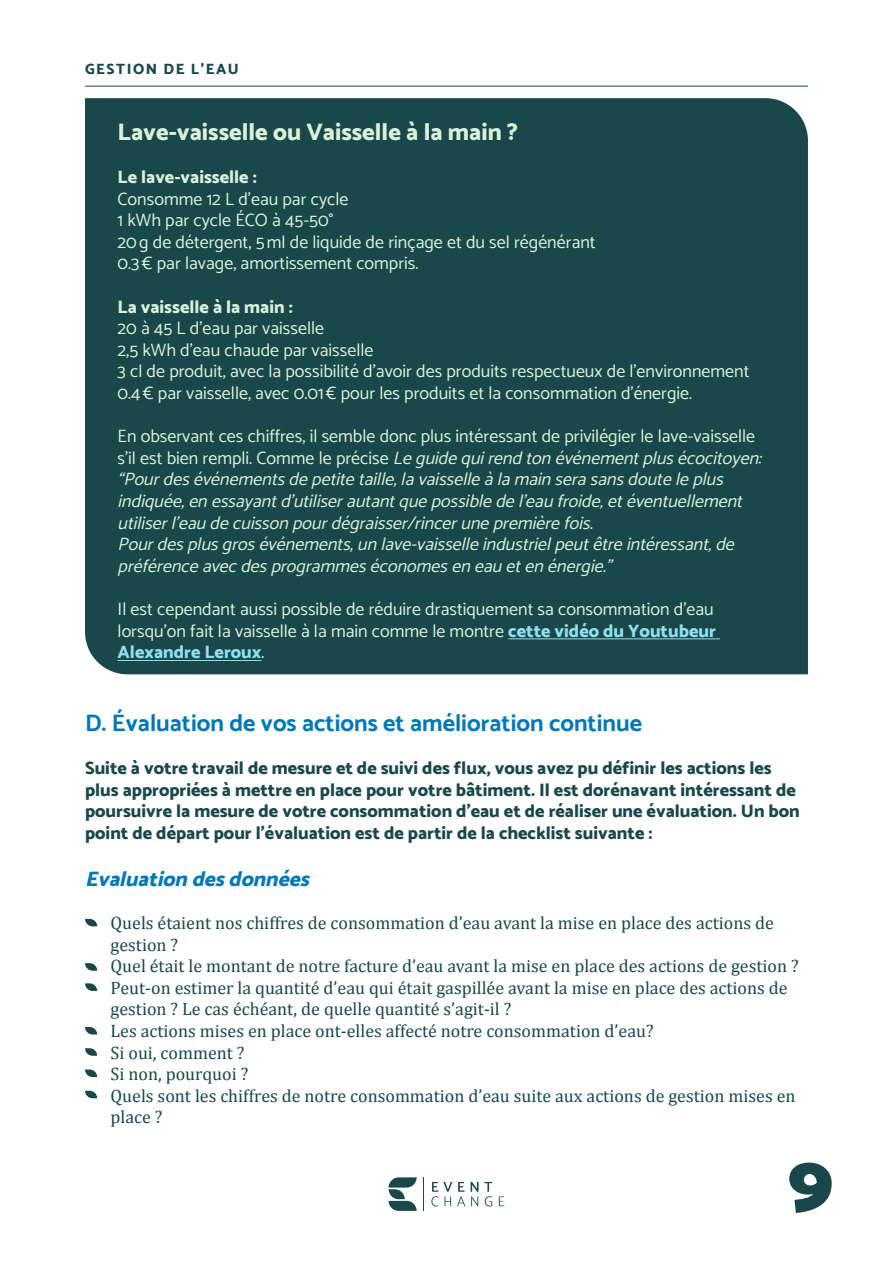
<style>
.page{position:relative;width:893px;height:1263px;background:#fff}
.page>*{position:absolute;margin:0;border:0;box-sizing:border-box;transform-origin:0 0}
.t1{font:900 77.85px "Catamaran";color:#19474a}
.t2{font:700 24px "Catamaran";color:#0077b6}
.t3{font:800 24px "Catamaran";color:#d9f2db}
.t4{font:italic 800 21px "Catamaran";color:#0077b6}
.t5{font:italic 18px/21.6px "Catamaran";color:#d9f2db}
.t6{font:18px/21.6px "Catamaran";color:#d9f2db}
.t7{font:18px/21.6px "Cambria";color:#19474a}
.t8{font:800 18px/21.6px "Catamaran";color:#19474a}
.t9{font:800 18px "Catamaran";color:#d9f2db}
.t10{font:800 15px "Catamaran";letter-spacing:.1em;color:#1a474a}
.s1{font-style:normal}
.s2{font-weight:800;color:#90e0ef}
</style>
<div class="page">
<svg style="left:389px;top:1177px;width:28px;height:34px"></svg>
<svg style="left:431px;top:1182px;width:34px;height:24px"></svg>
<svg style="left:471px;top:1182px;width:21px;height:24px"></svg>
<svg style="left:499px;top:1196px;width:5px;height:10px"></svg>
<hr style="left:423px;top:1177px;width:1px;height:34px;background:#19474a">
<hr style="left:85px;top:86px;width:723px;height:1px;background:#19474a">
<div style="left:85px;top:98px;width:723px;height:576px;background:#19474a"></div>
<hr style="left:508px;top:638px;width:212px;height:1px;background:#90e0ef">
<hr style="left:118px;top:660px;width:143px;height:1px;background:#90e0ef">
<svg style="left:85px;top:919px;width:12px;height:7px"></svg>
<svg style="left:85px;top:963px;width:12px;height:8px"></svg>
<svg style="left:85px;top:983px;width:12px;height:8px"></svg>
<svg style="left:85px;top:1027px;width:12px;height:7px"></svg>
<svg style="left:85px;top:1048px;width:12px;height:8px"></svg>
<svg style="left:85px;top:1069px;width:12px;height:8px"></svg>
<svg style="left:85px;top:1091px;width:12px;height:7px"></svg>
<p class="t10" style="left:85px;top:58px;width:155px">GESTION DE L’EAU</p>
<h2 class="t3" style="left:118px;top:113px;width:402px">Lave-vaisselle ou Vaisselle à la main ?</h2>
<p class="t9" style="left:118px;top:163px;width:141px">Le lave-vaisselle :</p>
<p class="t6" style="left:118px;top:187px;width:480px">Consomme 12 L d’eau par cycle<br>1 kWh par cycle ÉCO à 45-50°<br>20g de détergent, 5ml de liquide de rinçage et du sel régénérant 0.3€ par lavage, amortissement compris.</p>
<p class="t9" style="left:118px;top:293px;width:177px">La vaisselle à la main :</p>
<p class="t6" style="left:118px;top:317px;width:633px">20 à 45 L d’eau par vaisselle<br>2,5 kWh d’eau chaude par vaisselle<br>3 cl de produit, avec la possibilité d’avoir des produits respectueux de l’environnement 0.4€ par vaisselle, avec 0.01€ pour les produits et la consommation d’énergie.</p>
<p class="t5" style="left:118px;top:425px;width:651px"><span class="s1">En observant ces chiffres, il semble donc plus intéressant de privilégier le lave-vaisselle s ’ i l e s t b i e n r e m p l i . C o m m e l e p r é c i s e</span> Leguidequirendtonévénementplusécocitoyen: “Pourdesévénementsdepetitetaille,lavaisselleàlamainserasansdouteleplus indiquée,enessayantd’utiliserautantquepossibledel’eaufroide,etéventuellement utiliserl’eaudecuissonpourdégraisser/rincerunepremièrefois.<br>Pourdesplusgrosévénements,unlave-vaisselleindustrielpeutêtreintéressant,de préférenceavecdesprogrammeséconomeseneauetenénergie.”</p>
<p class="t6" style="left:118px;top:598px;width:600px;text-align:justify">Il est cependant aussi possible de réduire drastiquement sa consommation d’eau lorsqu’on fait la vaisselle à la main comme le montre <span class="s2">cette vidéo du Youtubeur Alexandre Leroux</span>.</p>
<h2 class="t2" style="left:85px;top:705px;width:559px">D. Évaluation de vos actions et amélioration continue</h2>
<p class="t8" style="left:85px;top:757px;width:716px">Suite à votre travail de mesure et de suivi des flux, vous avez pu définir les actions les plus appropriées à mettre en place pour votre bâtiment. Il est dorénavant intéressant de poursuivre la mesure de votre consommation d’eau et de réaliser une évaluation. Un bon point de départ pour l’évaluation est de partir de la checklist suivante :</p>
<p class="t4" style="left:85px;top:863px;width:232px">Evaluation desdonnées</p>
<p class="t7" style="left:111px;top:912px;width:690px">Quels étaient nos chiffres de consommation d’eau avant la mise en place des actions de gestion ?<br>Quel était le montant de notre facture d’eau avant la mise en place des actions de gestion ?<br>Peut-on estimer la quantité d’eau qui était gaspillée avant la mise en place des actions de gestion ? Le cas échéant, de quelle quantité s’agit-il ?<br>Les actions mises en place ont-elles affecté notre consommation d’eau?<br>Si oui, comment ?<br>Si non, pourquoi ?<br>Quels sont les chiffres de notre consommation d’eau suite aux actions de gestion mises en place ?</p>
<h1 class="t1" style="left:788px;top:1122px;width:47px">9</h1>
</div>
